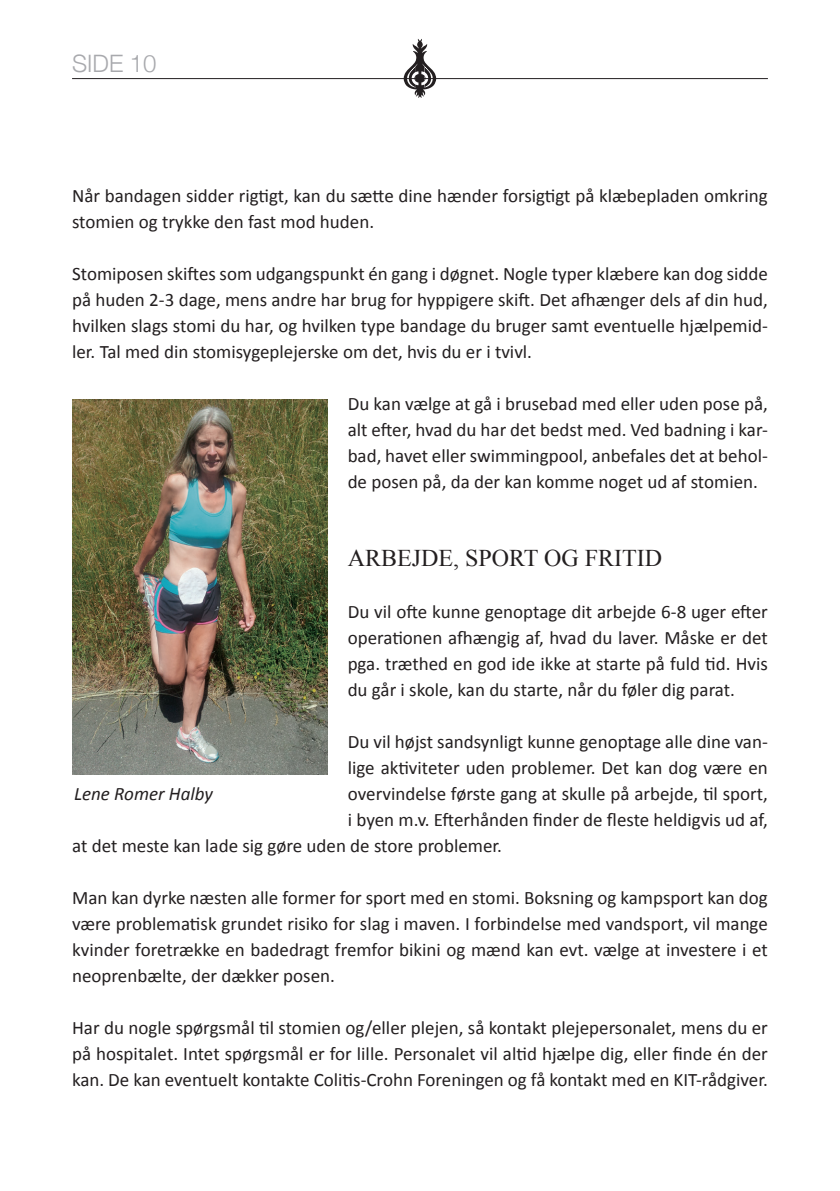
<style>
.page{position:relative;width:840px;height:1191px;background:#fff}
.page>*{position:absolute;margin:0;border:0;box-sizing:border-box;transform-origin:0 0}
.Overskrift{font:24px "Times New Roman";color:#231f20}
.t1{font:300 24px "Helvetica Neue";color:#a8a9ad}
.Brødtekst{font:19px/26px "Calibri";color:#231f20;text-align:justify}
.Brødtekst-2{font:italic 19px "Calibri";color:#231f20}
</style>
<div class="page">
<hr style="left:72px;top:78px;width:695px;height:1px;background:#231f20">
<svg style="left:403px;top:39px;width:33px;height:59px"></svg>
<img style="left:72px;top:400px;width:255px;height:374px">
<p class="t1" style="left:72px;top:44px;width:86px">SIDE 10</p>
<p class="Brødtekst" style="left:72px;top:182px;width:697px">Når bandagen sidder rigtigt, kan du sætte dine hænder forsigtigt på klæbepladen omkring stomien og trykke den fast mod huden.</p>
<p class="Brødtekst" style="left:72px;top:260px;width:697px">Stomiposen skiftes som udgangspunkt én gang i døgnet. Nogle typer klæbere kan dog sidde på huden 2-3 dage, mens andre har brug for hyppigere skift. Det afhænger dels af din hud, hvilken slags stomi du har, og hvilken type bandage du bruger samt eventuelle hjælpemid&shy;ler. Tal med din stomisygeplejerske om det, hvis du er i tvivl.</p>
<p class="Brødtekst" style="left:347px;top:390px;width:421px">Du kan vælge at gå i brusebad med eller uden pose på, alt efter, hvad du har det bedst med. Ved badning i kar&shy;bad, havet eller swimmingpool, anbefales det at behol&shy;de posen på, da der kan komme noget ud af stomien.</p>
<p class="Overskrift" style="left:347px;top:542px;width:316px">ARBEJDE, SPORT OG FRITID</p>
<p class="Brødtekst" style="left:347px;top:598px;width:421px">Du vil ofte kunne genoptage dit arbejde 6-8 uger efter operationen afhængig af, hvad du laver. Måske er det pga. træthed en god ide ikke at starte på fuld tid. Hvis du går i skole, kan du starte, når du føler dig parat.</p>
<p class="Brødtekst" style="left:347px;top:728px;width:421px">Du vil højst sandsynligt kunne genoptage alle dine van-</p>
<p class="Brødtekst" style="left:347px;top:754px;width:421px">lige aktiviteter uden problemer. Det kan dog være en</p>
<p class="Brødtekst" style="left:348px;top:780px;width:421px">overvindelse første gang at skulle på arbejde, til sport,</p>
<p class="Brødtekst" style="left:348px;top:806px;width:421px">i byen m.v. Efterhånden finder de fleste heldigvis ud af,</p>
<p class="Brødtekst" style="left:72px;top:832px;width:431px">at det meste kan lade sig gøre uden de store problemer.</p>
<p class="Brødtekst" style="left:72px;top:884px;width:697px">Man kan dyrke næsten alle former for sport med en stomi. Boksning og kampsport kan dog være problematisk grundet risiko for slag i maven. I forbindelse med vandsport, vil mange kvinder foretrække en badedragt fremfor bikini og mænd kan evt. vælge at investere i et neoprenbælte, der dækker posen.</p>
<p class="Brødtekst" style="left:72px;top:1014px;width:697px">Har du nogle spørgsmål til stomien og/eller plejen, så kontakt plejepersonalet, mens du er på hospitalet. Intet spørgsmål er for lille. Personalet vil altid hjælpe dig, eller finde én der kan. De kan eventuelt kontakte Colitis-Crohn Foreningen og få kontakt med en KIT-rådgiver.</p>
<p class="Brødtekst-2" style="left:74px;top:782px;width:140px">Lene Romer Halby</p>
</div>
